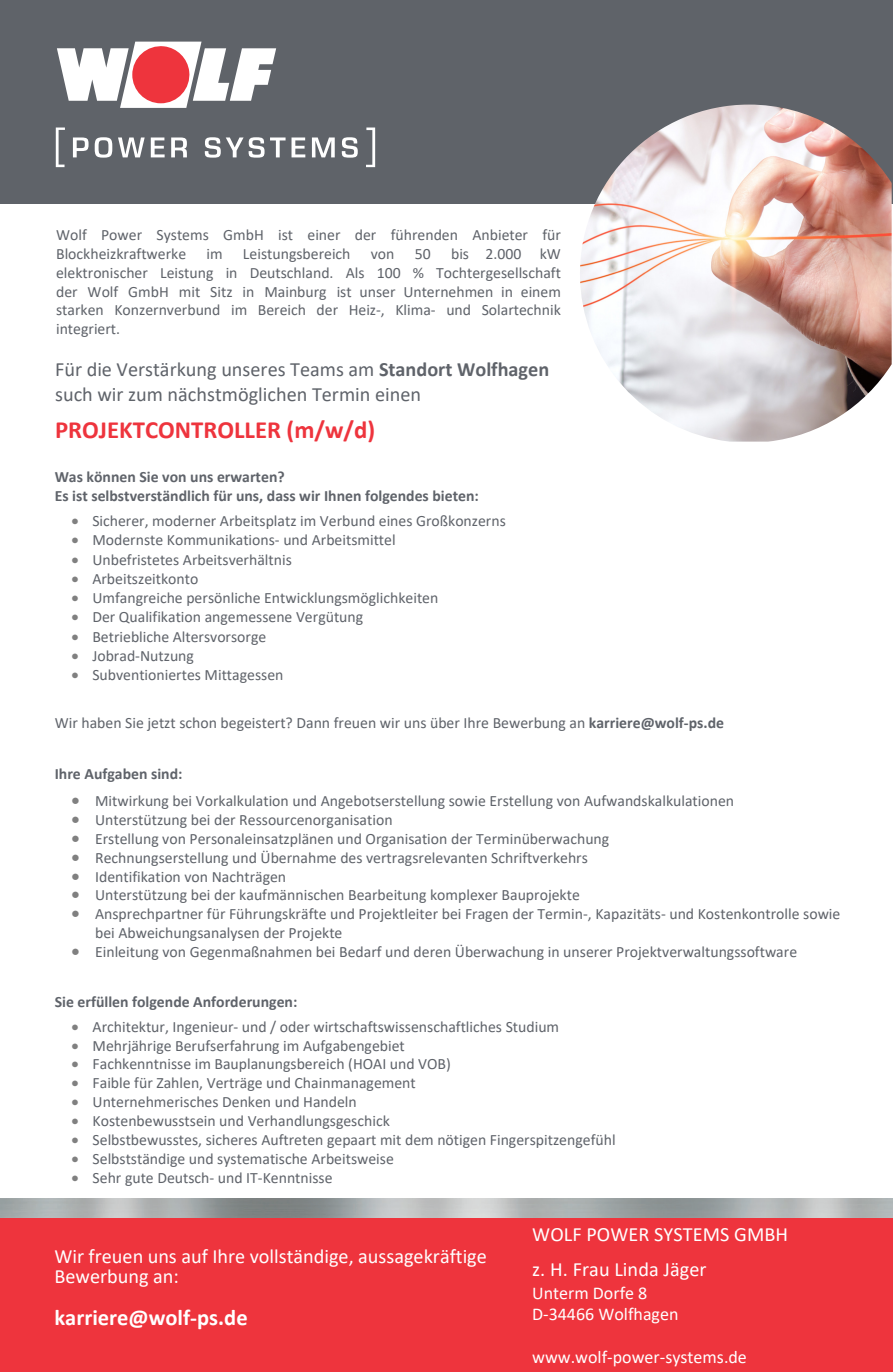
<style>
.page{position:relative;width:893px;height:1372px;background:#fff}
.page>*{position:absolute;margin:0;border:0;box-sizing:border-box;transform-origin:0 0}
.t1{font:700 24.75px "Calibri";color:#ee343d}
.t2{font:700 22.5px "Calibri";color:#fff}
.t3{font:20.25px/35.3px "Calibri";color:#fff}
.t4{font:20.25px/24.3px "Calibri";color:#5f636a}
.t5{font:18px/21.6px "Calibri";color:#fff}
.t6{font:15.75px/18.9px "Calibri";color:#5f636a}
.t7{font:700 15.75px/18.9px "Calibri";color:#5f636a}
.s1{font-weight:700}
.s2{color:#808080}
</style>
<div class="page">
<div style="left:0;top:0;width:893px;height:203px;background:#5f6369"></div>
<div style="left:0;top:1217px;width:893px;height:154px;background:#ee343d"></div>
<svg style="left:57px;top:42px;width:219px;height:66px"></svg>
<svg style="left:56px;top:127px;width:9px;height:40px"></svg>
<svg style="left:366px;top:127px;width:9px;height:40px"></svg>
<svg style="left:73px;top:137px;width:16px;height:20px"></svg>
<svg style="left:95px;top:137px;width:17px;height:21px"></svg>
<svg style="left:118px;top:137px;width:27px;height:20px"></svg>
<svg style="left:151px;top:137px;width:14px;height:20px"></svg>
<svg style="left:171px;top:137px;width:16px;height:20px"></svg>
<svg style="left:205px;top:137px;width:100px;height:21px"></svg>
<svg style="left:312px;top:137px;width:23px;height:20px"></svg>
<svg style="left:342px;top:137px;width:16px;height:21px"></svg>
<img style="left:580px;top:105px;width:312px;height:336px">
<p class="t6" style="left:56px;top:225px;width:506px">Wolf Power Systems GmbH ist einer der führenden Anbieter für<br>Blockheizkraftwerke</p>
<p class="t6" style="left:56px;top:244px;width:506px;text-align:justify;text-indent:395px">bis 2.000 kW elektronischer Leistung in Deutschland. Als 100 % Tochtergesellschaft der Wolf GmbH mit Sitz in Mainburg ist unser Unternehmen in einem starken Konzernverbund im Bereich der Heiz-, Klima- und Solartechnik integriert.</p>
<p class="t4" style="left:55px;top:357px;width:496px">Für die Verstärkung unseres Teams am <span class="s1">Standort Wolfhagen </span>such wir zum nächstmöglichen Termin einen</p>
<h1 class="t1" style="left:55px;top:412px;width:322px">PROJEKTCONTROLLER (m/w/d)</h1>
<p class="t7" style="left:55px;top:467px;width:426px">Was können Sie von uns erwarten?<br>Es ist selbstverständlich für uns, dass wir Ihnen folgendes bieten:</p>
<p class="t6" style="left:206px;top:244px;width:18px">im</p>
<p class="t6" style="left:243px;top:244px;width:109px">Leistungsbereich</p>
<p class="t6" style="left:371px;top:244px;width:25px">von</p>
<p class="t6" style="left:415px;top:244px;width:17px">50</p>
<p class="t6" style="left:71px;top:511px;width:436px"><span class="s2">•</span> Sicherer, moderner Arbeitsplatz im Verbund eines Großkonzerns</p>
<p class="t6" style="left:71px;top:530px;width:326px"><span class="s2">•</span> Modernste Kommunikations- und Arbeitsmittel</p>
<p class="t6" style="left:71px;top:549px;width:222px"><span class="s2">•</span> Unbefristetes Arbeitsverhältnis</p>
<p class="t6" style="left:71px;top:569px;width:129px"><span class="s2">•</span> Arbeitszeitkonto</p>
<p class="t6" style="left:71px;top:588px;width:368px"><span class="s2">•</span> Umfangreiche persönliche Entwicklungsmöglichkeiten</p>
<p class="t6" style="left:71px;top:607px;width:293px"><span class="s2">•</span> Der Qualifikation angemessene Vergütung</p>
<p class="t6" style="left:71px;top:626px;width:196px"><span class="s2">•</span> Betriebliche Altersvorsorge</p>
<p class="t6" style="left:71px;top:645px;width:124px"><span class="s2">•</span> Jobrad-Nutzung</p>
<p class="t6" style="left:71px;top:665px;width:214px"><span class="s2">•</span> Subventioniertes Mittagessen</p>
<p class="t6" style="left:55px;top:713px;width:671px">Wir haben Sie jetzt schon begeistert? Dann freuen wir uns über Ihre Bewerbung an <span class="s1">karriere@wolf-ps.de</span></p>
<p class="t7" style="left:55px;top:764px;width:129px">Ihre Aufgaben sind:</p>
<p class="t6" style="left:71px;top:790px;width:664px"><span class="s2">•</span> Mitwirkung bei Vorkalkulation und Angebotserstellung sowie Erstellung von Aufwandskalkulationen</p>
<p class="t6" style="left:71px;top:809px;width:323px"><span class="s2">•</span> Unterstützung bei der Ressourcenorganisation</p>
<p class="t6" style="left:71px;top:828px;width:539px"><span class="s2">•</span> Erstellung von Personaleinsatzplänen und Organisation der Terminüberwachung</p>
<p class="t6" style="left:71px;top:847px;width:518px"><span class="s2">•</span> Rechnungserstellung und Übernahme des vertragsrelevanten Schriftverkehrs</p>
<p class="t6" style="left:71px;top:866px;width:216px"><span class="s2">•</span> Identifikation von Nachträgen</p>
<p class="t6" style="left:71px;top:885px;width:510px"><span class="s2">•</span> Unterstützung bei der kaufmännischen Bearbeitung komplexer Bauprojekte</p>
<p class="t6" style="left:95px;top:904px;width:747px;text-indent:-24px"><span class="s2">•</span> Ansprechpartner für Führungskräfte und Projektleiter bei Fragen der Termin-, Kapazitäts- und Kostenkontrolle sowie bei Abweichungsanalysen der Projekte</p>
<p class="t6" style="left:71px;top:942px;width:727px"><span class="s2">•</span> Einleitung von Gegenmaßnahmen bei Bedarf und deren Überwachung in unserer Projektverwaltungssoftware</p>
<p class="t7" style="left:55px;top:992px;width:244px">Sie erfüllen folgende Anforderungen:</p>
<p class="t6" style="left:72px;top:1016px;width:489px"><span class="s2">•</span> Architektur, Ingenieur- und / oder wirtschaftswissenschaftliches Studium</p>
<p class="t6" style="left:72px;top:1035px;width:335px"><span class="s2">•</span> Mehrjährige Berufserfahrung im Aufgabengebiet</p>
<p class="t6" style="left:72px;top:1054px;width:381px"><span class="s2">•</span> Fachkenntnisse im Bauplanungsbereich (HOAI und VOB)</p>
<p class="t6" style="left:72px;top:1073px;width:346px"><span class="s2">•</span> Faible für Zahlen, Verträge und Chainmanagement</p>
<p class="t6" style="left:72px;top:1092px;width:287px"><span class="s2">•</span> Unternehmerisches Denken und Handeln</p>
<p class="t6" style="left:72px;top:1111px;width:320px"><span class="s2">•</span> Kostenbewusstsein und Verhandlungsgeschick</p>
<p class="t6" style="left:72px;top:1129px;width:545px"><span class="s2">•</span> Selbstbewusstes, sicheres Auftreten gepaart mit dem nötigen Fingerspitzengefühl</p>
<p class="t6" style="left:72px;top:1148px;width:324px"><span class="s2">•</span> Selbstständige und systematische Arbeitsweise</p>
<p class="t6" style="left:72px;top:1167px;width:263px"><span class="s2">•</span> Sehr gute Deutsch- und IT-Kenntnisse</p>
<p class="t3" style="left:55px;top:1245px;width:434px;line-height:20.2px">Wir freuen uns auf Ihre vollständige, aussagekräftige<br>Bewerbung an:</p>
<h2 class="t2" style="left:55px;top:1301px;width:195px">karriere@wolf-ps.de</h2>
<p class="t3" style="left:532px;top:1215px;width:257px">WOLF POWER SYSTEMS GMBH z. H. Frau Linda Jäger</p>
<p class="t5" style="left:532px;top:1281px;width:148px">Unterm Dorfe 8<br>D-34466 Wolfhagen</p>
<p class="t5" style="left:532px;top:1345px;width:216px">www.wolf-power-systems.de</p>
</div>
